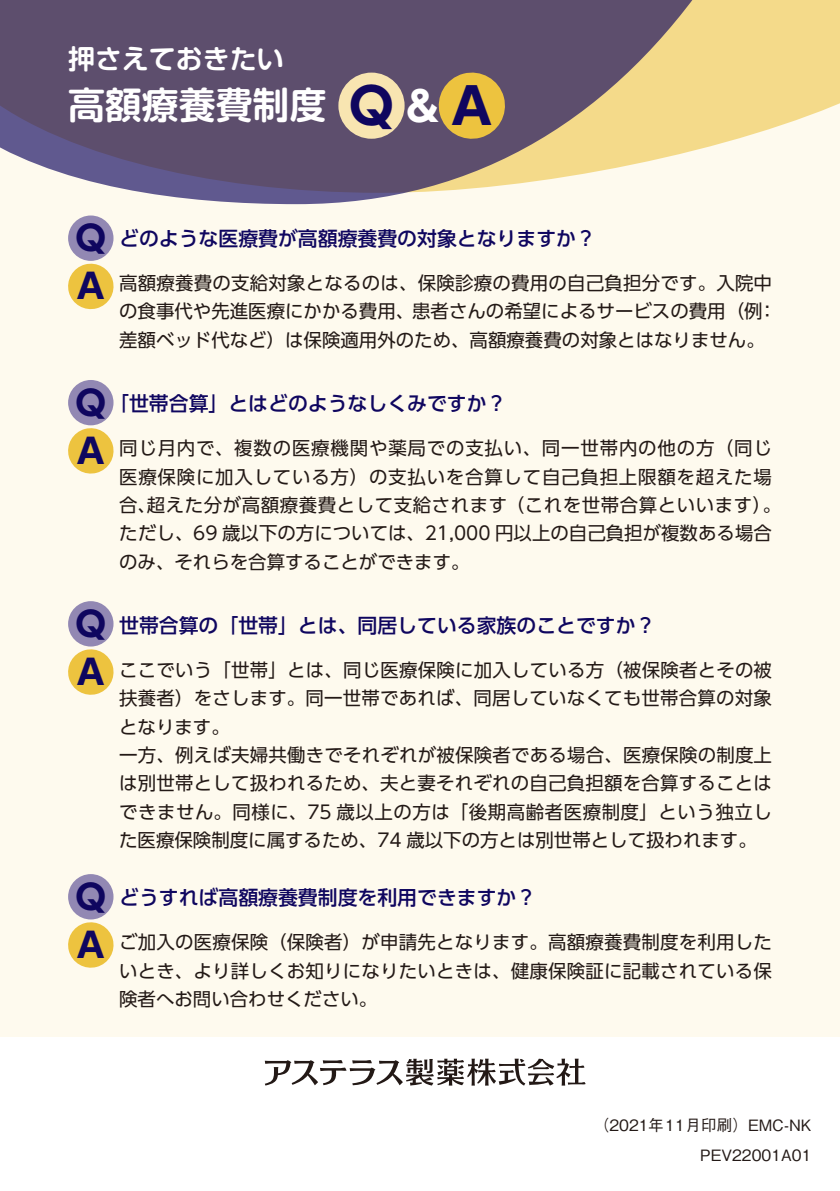
<style>
.page{position:relative;width:840px;height:1191px;background:#fff}
.page>*{position:absolute;margin:0;border:0;box-sizing:border-box;transform-origin:0 0}
.t1{font:700 49.6px "UD Shin Go Pro";color:#0f065f}
.t2{font:700 40.8px "UD Shin Go Pro";color:#fff}
.t3{font:700 36.8px "Soft Go Std De";color:#fff}
.t4{font:700 34px "UD Shin Go Pro";color:#0f065f}
.t5{font:700 32.8px "UD Shin Go Pro De";color:#231916}
.t6{font:700 27px "Soft Go Std De";color:#fff}
.t7{font:500 19.8px "UD Shin Go Pro";color:#0f065f}
.t8{font:18.8px "UD Shin Go Pro";letter-spacing:-.05em;color:#231916}
.t9{font:18.4px/28.4px "UD Shin Go Pro";letter-spacing:.01em;color:#231916}
.t10{font:18.4px/28.4px "UD Shin Go Pro";letter-spacing:.03em;color:#231916}
.t11{font:500 15.6px/29.8px "Gothic BBB Pr 6 N";color:#231916;text-align:right}
.s1{font-size:49.6px;color:#0f065f}
.s2{font-family:"UD Shin Go Pro";font-weight:500;font-size:24.6px}
</style>
<div class="page">
<div style="left:0;top:0;width:839px;height:1036px;background:#fefaee"></div>
<svg style="left:713px;top:0;width:126px;height:146px;background:#f5de97"></svg>
<svg style="left:0;top:0;width:713px;height:204px;background:#827380"></svg>
<svg style="left:265px;top:1058px;width:320px;height:27px"></svg>
<div style="left:68px;top:215px;width:45px;height:46px;background:#9288b3;border-radius:50%"></div>
<div style="left:68px;top:380px;width:45px;height:45px;background:#9288b3;border-radius:50%"></div>
<div style="left:68px;top:601px;width:45px;height:45px;background:#9288b3;border-radius:50%"></div>
<div style="left:68px;top:874px;width:45px;height:45px;background:#9288b3;border-radius:50%"></div>
<div style="left:338px;top:73px;width:66px;height:66px;background:#f8e5b1;border-radius:50%"></div>
<svg style="left:68px;top:263px;width:46px;height:47px"></svg>
<svg style="left:435px;top:69px;width:73px;height:73px;background:#b9994f"></svg>
<svg style="left:68px;top:428px;width:46px;height:46px"></svg>
<svg style="left:68px;top:649px;width:46px;height:46px"></svg>
<svg style="left:68px;top:922px;width:46px;height:46px"></svg>
<h3 class="t6" style="left:68px;top:40px;width:217px">押さえておきたい</h3>
<h3 class="t3" style="left:68px;top:79px;width:259px">高額療養費制度</h3>
<h1 class="t1" style="left:349px;top:65px;width:46px">Q</h1>
<h2 class="t2" style="left:406px;top:73px;width:87px">&amp; <span class="s1">A</span></h2>
<h3 class="t4" style="left:75px;top:210px;width:32px">Q</h3>
<h3 class="t4" style="left:77px;top:259px;width:29px">A</h3>
<p class="t7" style="left:119px;top:222px;width:478px">どのような医療費が高額療養費の対象となりますか？</p>
<p class="t9" style="left:119px;top:268px;width:658px">高額療養費の支給対象となるのは、保険診療の費用の自己負担分です。入院中の食事代や先進医療にかかる費用、患者さんの希望によるサービスの費用（例：差額ベッド代など）は保険適用外のため、高額療養費の対象とはなりません。</p>
<h3 class="t4" style="left:75px;top:375px;width:32px">Q</h3>
<h3 class="t4" style="left:77px;top:423px;width:29px">A</h3>
<p class="t7" style="left:109px;top:387px;width:398px">「世帯合算」とはどのようなしくみですか？</p>
<p class="t10" style="left:119px;top:433px;width:663px">同じ月内で、複数の医療機関や薬局での支払い、同一世帯内の他の方（同じ医療保険に加入している方）の支払いを合算して自己負担上限額を超えた場合、超えた分が高額療養費として支給されます（これを世帯合算といいます）。ただし、69 歳以下の方については、21,000 円以上の自己負担が複数ある場合のみ、それらを合算することができます。</p>
<h3 class="t4" style="left:75px;top:596px;width:32px">Q</h3>
<h3 class="t4" style="left:77px;top:644px;width:29px">A</h3>
<h3 class="t4" style="left:75px;top:869px;width:32px">Q</h3>
<h3 class="t4" style="left:77px;top:917px;width:29px">A</h3>
<p class="t7" style="left:119px;top:609px;width:537px">世帯合算の「世帯」とは、同居している家族のことですか？</p>
<p class="t9" style="left:119px;top:655px;width:654px">ここでいう「世帯」とは、同じ医療保険に加入している方（被保険者とその被扶養者）をさします。同一世帯であれば、同居していなくても世帯合算の対象となります。<br>一方、例えば夫婦共働きでそれぞれが被保険者である場合、医療保険の制度上は別世帯として扱われるため、夫と妻それぞれの自己負担額を合算することはできません。同様に、75 歳以上の方は「後期高齢者医療制度」という独立した医療保険制度に属するため、74 歳以下の方とは別世帯として扱われます。</p>
<p class="t7" style="left:119px;top:881px;width:418px">どうすれば高額療養費制度を利用できますか？</p>
<p class="t9" style="left:119px;top:927px;width:653px;text-align:justify">ご加入の医療保険（保険者）が申請先となります。高額療養費制度を利用したいとき、より詳しくお知りになりたいときは、健康保険証に記載されている保険者へお問い合わせください。</p>
<p class="t8" style="left:123px;top:948px;width:606px">この薬に関するお問い合わせは「アステラス製薬くすり相談センター」まで</p>
<h3 class="t5" style="left:125px;top:971px;width:402px"><span class="s2">患者さん専用：</span>0120-175-880</h3>
<p class="t11" style="left:593px;top:1109px;width:219px">（2021年11月印刷）EMC-NK<br>PEV22001A01</p>
</div>
